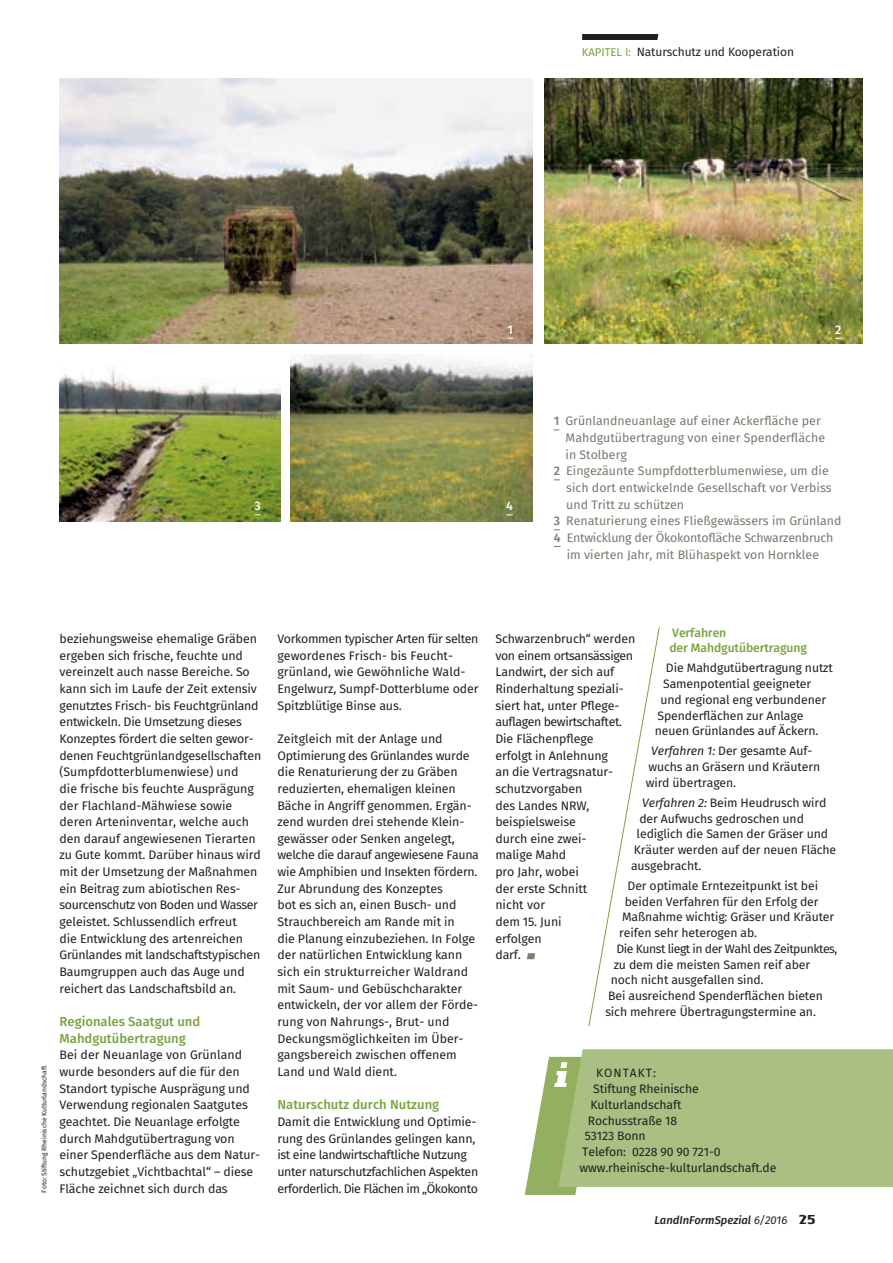
<style>
.page{position:relative;width:893px;height:1263px;background:#fff}
.page>*{position:absolute;margin:0;border:0;box-sizing:border-box;transform-origin:0 0}
.t1{font:500 13.05px/16.6px "Fira Sans";color:#78a341}
.t2{font:12.3px/16.6px "Fira Sans";letter-spacing:-.01em;color:#231f20}
.t3{font:12.3px "Fira Sans";color:#777a6c}
.t4{font:12.3px/16.6px "Fira Sans";letter-spacing:-.03em;color:#231f20}
.t5{font:12.3px "Fira Sans";letter-spacing:-.02em;color:#777a6c}
.t6{font:500 12.3px "Fira Sans";color:#fff}
.t7{font:12.15px/15.8px "Fira Sans";letter-spacing:-.01em;color:#231f20}
.t8{font:12.15px "Fira Sans";letter-spacing:-.04em;color:#231f20}
.t9{font:500 12.15px/15.8px "Fira Sans";letter-spacing:-.01em;color:#78a341}
.t10{font:12px "Fira Sans";letter-spacing:-.01em;color:#231f20}
.t11{font:12px "Fira Sans";letter-spacing:.085em;color:#231f20}
.t12{font:italic 500 11.25px "Fira Sans";color:#231f20}
.t13{font:6.75px "Fira Sans";letter-spacing:-.01em;color:#231f20}
.s1{font-size:11.25px;color:#78a341}
.s2{font-weight:500}
.s3{font-style:italic}
.s4{font-weight:400}
.s5{font-family:"Authentic Sans Std";font-weight:700;font-style:normal;font-size:13.5px}
</style>
<div class="page">
<svg style="left:527px;top:953px;width:8px;height:6px"></svg>
<svg style="left:582px;top:34px;width:76px;height:6px"></svg>
<img style="left:60px;top:79px;width:473px;height:265px">
<img style="left:544px;top:79px;width:318px;height:264px">
<img style="left:60px;top:367px;width:220px;height:154px">
<img style="left:291px;top:354px;width:242px;height:167px">
<svg style="left:588px;top:627px;width:72px;height:399px"></svg>
<div style="left:558px;top:1049px;width:335px;height:138px;background:#aabf82"></div>
<svg style="left:525px;top:1057px;width:75px;height:138px"></svg>
<p class="t10" style="left:582px;top:44px;width:214px"><span class="s1">KAPITEL I:</span> Naturschutz und Kooperation</p>
<p class="t6" style="left:508px;top:321px;width:7px">1</p>
<p class="t6" style="left:835px;top:321px;width:8px">2</p>
<p class="t6" style="left:255px;top:497px;width:8px">3</p>
<p class="t6" style="left:506px;top:497px;width:8px">4</p>
<p class="t3" style="left:554px;top:412px;width:268px"><span class="s2">1</span> Grünlandneuanlage auf einer Ackerfläche per</p>
<p class="t3" style="left:565px;top:429px;width:261px">Mahdgutübertragung von einer Spenderfläche</p>
<p class="t3" style="left:565px;top:446px;width:63px">in Stolberg</p>
<p class="t3" style="left:554px;top:462px;width:277px"><span class="s2">2</span> Eingezäunte Sumpfdotterblumenwiese, um die</p>
<p class="t3" style="left:566px;top:479px;width:267px">sich dort entwickelnde Gesellschaft vor Verbiss</p>
<p class="t3" style="left:566px;top:496px;width:119px">und Tritt zu schützen</p>
<p class="t3" style="left:554px;top:512px;width:289px"><span class="s2">3</span> Renaturierung eines Fließgewässers im Grünland</p>
<p class="t5" style="left:554px;top:529px;width:281px"><span class="s2">4</span> Entwicklung der Ökokontofläche Schwarzenbruch</p>
<p class="t3" style="left:567px;top:546px;width:254px">im vierten Jahr, mit Blühaspekt von Hornklee</p>
<p class="t13" style="left:39px;top:1192px;width:128px;rotate:-90deg">Foto: Stiftung Rheinische Kulturlandschaft</p>
<p class="t2" style="left:60px;top:631px;width:203px">beziehungsweise ehemalige Gräben ergeben sich frische, feuchte und vereinzelt auch nasse Bereiche. So kann sich im Laufe der Zeit extensiv genutztes Frisch- bis Feuchtgrünland entwickeln. Die Umsetzung dieses Konzeptes fördert die selten gewor&shy;denen Feuchtgrünlandgesellschaften (Sumpfdotterblumenwiese) und<br>die frische bis feuchte Ausprägung der Flachland-Mähwiese sowie deren Arteninventar, welche auch den darauf angewiesenen Tierarten zu Gute kommt. Darüber hinaus wird mit der Umsetzung der Maßnahmen ein Beitrag zum abiotischen Res&shy;sourcenschutz von Boden und Wasser geleistet. Schlussendlich erfreut<br>die Entwicklung des artenreichen Grünlandes mit landschaftstypischen Baumgruppen auch das Auge und reichert das Landschaftsbild an.</p>
<p class="t1" style="left:60px;top:1014px;width:142px">Regionales Saatgut und<br>Mahdgutübertragung</p>
<p class="t2" style="left:60px;top:1048px;width:202px">Bei der Neuanlage von Grünland wurde besonders auf die für den Standort typische Ausprägung und Verwendung regionalen Saatgutes geachtet. Die Neuanlage erfolgte durch Mahdgutübertragung von einer Spenderfläche aus dem Natur&shy;schutzgebiet „Vichtbachtal“ – diese Fläche zeichnet sich durch das</p>
<p class="t2" style="left:277px;top:631px;width:203px">Vorkommen typischer Arten für selten gewordenes Frisch- bis Feucht&shy;grünland, wie Gewöhnliche Wald-<br>Engelwurz, Sumpf-Dotterblume oder<br>Spitzblütige Binse aus.</p>
<p class="t2" style="left:277px;top:731px;width:203px">Zeitgleich mit der Anlage und<br>Optimierung des Grünlandes wurde die Renaturierung der zu Gräben reduzierten, ehemaligen kleinen<br>Bäche in Angriff genommen. Ergän&shy;zend wurden drei stehende Klein&shy;gewässer oder Senken angelegt, welche die darauf angewiesene Fauna wie Amphibien und Insekten fördern.<br>Zur Abrundung des Konzeptes<br>bot es sich an, einen Busch- und<br>Strauchbereich am Rande mit in<br>die Planung einzubeziehen. In Folge der natürlichen Entwicklung kann sich ein strukturreicher Waldrand mit Saum- und Gebüschcharakter entwickeln, der vor allem der Förde&shy;rung von Nahrungs-, Brut- und<br>Deckungsmöglichkeiten im Über&shy;gangsbereich zwischen offenem<br>Land und Wald dient.</p>
<p class="t1" style="left:277px;top:1097px;width:163px">Naturschutz durch Nutzung</p>
<p class="t4" style="left:277px;top:1114px;width:202px">Damit die Entwicklung und Optimie&shy;rung des Grünlandes gelingen kann, ist eine landwirtschaftliche Nutzung unter naturschutzfachlichen Aspekten erforderlich. Die Flächen im „Ökokonto</p>
<p class="t9" style="left:669px;top:625px;width:139px">Verfahren<br>der Mahdgutübertragung</p>
<p class="t7" style="left:666px;top:661px;width:169px">Die Mahdgutübertragung nutzt</p>
<p class="t7" style="left:663px;top:677px;width:150px">Samenpotential geeigneter</p>
<p class="t7" style="left:660px;top:693px;width:167px">und regional eng verbundener</p>
<p class="t7" style="left:658px;top:708px;width:147px">Spenderflächen zur Anlage</p>
<p class="t7" style="left:655px;top:724px;width:165px">neuen Grünlandes auf Äckern.</p>
<p class="t7" style="left:646px;top:744px;width:176px;text-indent:6px"><span class="s3">Verfahren 1:</span> Der gesamte Auf&shy;wuchs an Gräsern und Kräutern wird übertragen.</p>
<p class="t7" style="left:642px;top:796px;width:186px"><span class="s3">Verfahren 2:</span> Beim Heudrusch wird</p>
<p class="t7" style="left:639px;top:811px;width:166px">der Aufwuchs gedroschen und</p>
<p class="t7" style="left:637px;top:827px;width:193px">lediglich die Samen der Gräser und</p>
<p class="t7" style="left:634px;top:843px;width:204px">Kräuter werden auf der neuen Fläche</p>
<p class="t7" style="left:631px;top:859px;width:72px">ausgebracht.</p>
<p class="t7" style="left:628px;top:879px;width:192px">Der optimale Erntezeitpunkt ist bei</p>
<p class="t7" style="left:625px;top:894px;width:195px">beiden Verfahren für den Erfolg der</p>
<p class="t7" style="left:622px;top:910px;width:214px">Maßnahme wichtig: Gräser und Kräuter</p>
<p class="t7" style="left:619px;top:926px;width:139px">reifen sehr heterogen ab.</p>
<p class="t8" style="left:616px;top:940px;width:222px">Die Kunst liegt in der Wahl des Zeitpunktes,</p>
<p class="t7" style="left:614px;top:957px;width:198px">zu dem die meisten Samen reif aber</p>
<p class="t7" style="left:611px;top:973px;width:154px">noch nicht ausgefallen sind.</p>
<p class="t7" style="left:608px;top:989px;width:216px">Bei ausreichend Spenderflächen bieten</p>
<p class="t7" style="left:605px;top:1005px;width:212px">sich mehrere Übertragungstermine an.</p>
<p class="t2" style="left:495px;top:631px;width:141px">Schwarzenbruch“ werden von einem ortsansässigen<br>Landwirt, der sich auf<br>Rinderhaltung speziali&shy;siert hat, unter Pflege&shy;auflagen bewirtschaftet.<br>Die Flächenpflege<br>erfolgt in Anlehnung<br>an die Vertragsnatur&shy;schutzvorgaben<br>des Landes NRW, beispielsweise<br>durch eine zwei-<br>malige Mahd<br>pro Jahr, wobei<br>der erste Schnitt<br>nicht vor<br>dem 15. Juni<br>erfolgen<br>darf.</p>
<p class="t11" style="left:596px;top:1065px;width:61px">KONTAKT:</p>
<p class="t7" style="left:593px;top:1082px;width:107px">Stiftung Rheinische</p>
<p class="t7" style="left:590px;top:1098px;width:92px">Kulturlandschaft</p>
<p class="t7" style="left:588px;top:1113px;width:91px">Rochusstraße 18</p>
<p class="t7" style="left:585px;top:1129px;width:62px">53123 Bonn</p>
<p class="t7" style="left:582px;top:1145px;width:140px">Telefon: 0228 90 90 721-0</p>
<p class="t7" style="left:579px;top:1160px;width:198px">www.rheinische-kulturlandschaft.de</p>
<p class="t12" style="left:654px;top:1212px;width:163px">LandInFormSpezial <span class="s4">6/2016</span> <span class="s5">25</span></p>
</div>
